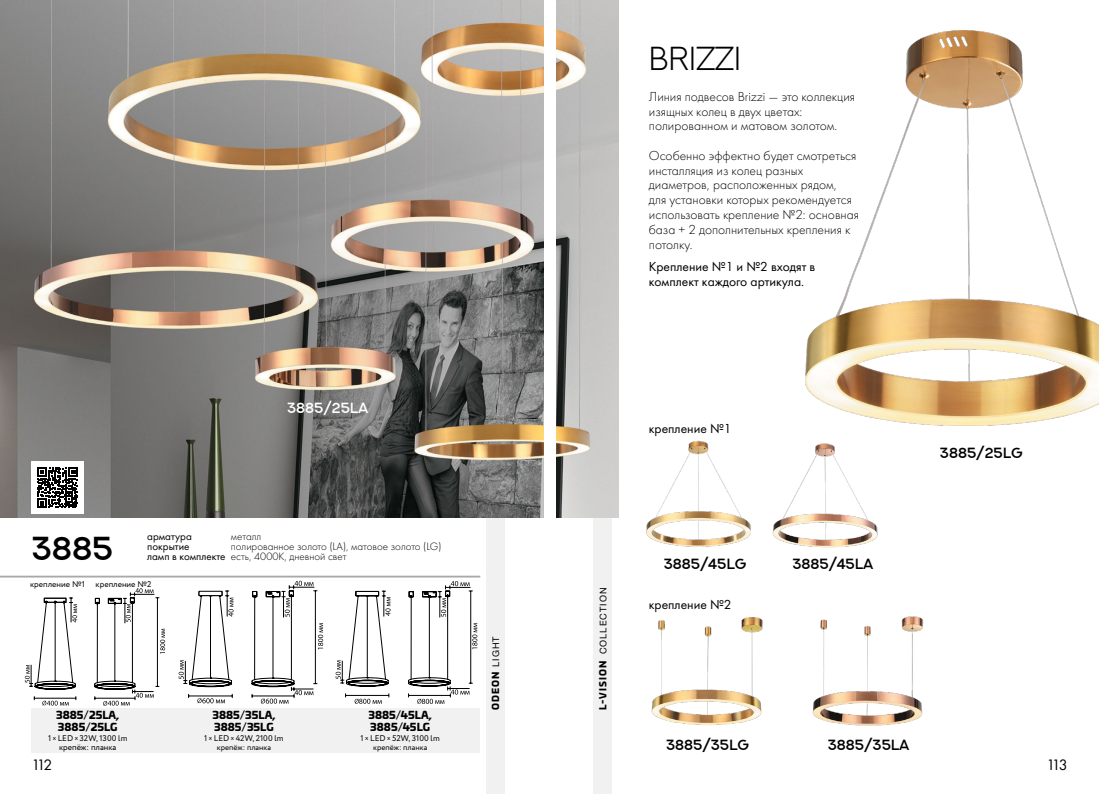
<style>
.page{position:relative;width:1099px;height:794px;background:#fff}
.page>*{position:absolute;margin:0;border:0;box-sizing:border-box;transform-origin:0 0}
.Head_09_Black{font:300 33.25px "NEXTART";color:#000}
.Head_09_Black_Цифра{font:600 33.25px "NEXTART";color:#000}
.t1{font:15.62px "Futura PT";letter-spacing:-.185em;color:#000}
.артикул_black_S{font:600 14.75px "NEXTART";color:#000}
.артикул_white_S{font:600 14.75px "NEXTART";color:#fff}
.Body_text_black{font:300 13.62px/14.8px "Futura PT";color:#000}
.Body_text_black-2{font:13.62px/14.8px "Futura PT";color:#000}
.Инф_блок_2_black{font:300 11.12px "Futura PT";color:#000}
.Инф_блок_2_black-2{font:11.12px "Futura PT";color:#000}
.ar_param{font:900 10.5px/12px "Univia Pro";color:#000}
.KT_collection{font:9.25px "Helvetica Neue Cyr";letter-spacing:.115em;color:#000}
.t2{font:900 9.25px "Univia Pro";letter-spacing:.11em;color:#000}
.Parametry{font:8.25px "Circe";color:#000}
.Parametry-2{font:7.88px "Circe";color:#000}
.s1{font-weight:400}
.s2{font-family:"Helvetica Neue Cyr";font-weight:400}
.s3{font-family:"Univia Pro";font-weight:900}
</style>
<div class="page">
<div style="left:31px;top:708px;width:449px;height:45px;background:#f1f1f2"></div>
<div style="left:486px;top:517px;width:19px;height:277px;background:#f1f1f2"></div>
<div style="left:593px;top:517px;width:19px;height:277px;background:#f1f1f2"></div>
<img style="left:0;top:0;width:618px;height:517px">
<svg style="left:25px;top:588px;width:140px;height:118px"></svg>
<svg style="left:179px;top:581px;width:144px;height:122px"></svg>
<svg style="left:335px;top:581px;width:142px;height:123px"></svg>
<img style="left:812px;top:616px;width:112px;height:110px">
<img style="left:651px;top:617px;width:112px;height:108px">
<img style="left:772px;top:443px;width:106px;height:105px">
<img style="left:646px;top:440px;width:105px;height:107px">
<img style="left:805px;top:31px;width:293px;height:394px">
<hr style="left:0;top:575px;width:480px;height:2px;background:#a7a9ac">
<div style="left:544px;top:0;width:11px;height:794px;background:#fff"></div>
<div style="left:31px;top:461px;width:53px;height:52px;background:#fff"></div>
<svg style="left:37px;top:467px;width:41px;height:41px"></svg>
<p class="артикул_white_S" style="left:287px;top:399px;width:83px">3885/25LA</p>
<p class="Head_09_Black_Цифра" style="left:31px;top:529px;width:83px">3885</p>
<p class="Инф_блок_2_black-2" style="left:147px;top:529px;width:46px">арматура</p>
<p class="Инф_блок_2_black" style="left:231px;top:530px;width:32px">металл</p>
<p class="Инф_блок_2_black-2" style="left:147px;top:540px;width:44px">покрытие</p>
<p class="Инф_блок_2_black" style="left:231px;top:540px;width:212px">полированное золото (LA), матовое золото (LG)</p>
<p class="Инф_блок_2_black" style="left:147px;top:550px;width:201px"><span class="s1">ламп в комплекте</span> есть, 4000K, дневной свет</p>
<p class="Parametry" style="left:30px;top:578px;width:56px">крепление №1</p>
<p class="Parametry" style="left:96px;top:578px;width:57px">крепление №2</p>
<p class="ar_param" style="left:56px;top:708px;width:65px">3885/25LA,<br>3885/25LG</p>
<p class="Parametry" style="left:48px;top:733px;width:81px">1 <sup>х</sup> LED <sup>х</sup> 32W, 1300 lm</p>
<p class="Parametry" style="left:59px;top:742px;width:59px">крепёж: планка</p>
<p class="ar_param" style="left:212px;top:708px;width:65px">3885/35LA,<br>3885/35LG</p>
<p class="Parametry" style="left:204px;top:733px;width:81px">1 <sup>х</sup> LED <sup>х</sup> 42W, 2100 lm</p>
<p class="Parametry-2" style="left:217px;top:742px;width:56px">крепёж: планка</p>
<p class="ar_param" style="left:368px;top:708px;width:65px">3885/45LA,<br>3885/45LG</p>
<p class="Parametry" style="left:360px;top:733px;width:81px">1 <sup>х</sup> LED <sup>х</sup> 52W, 3100 lm</p>
<p class="Parametry-2" style="left:373px;top:742px;width:56px">крепёж: планка</p>
<p class="t2" style="left:488px;top:709px;width:75px;rotate:-90deg">ODEON <span class="s2">LIGHT</span></p>
<p class="Head_09_Black" style="left:649px;top:41px;width:94px">BRIZZI</p>
<p class="Body_text_black" style="left:649px;top:89px;width:207px">Линия подвесов Brizzi — это коллекция изящных колец в двух цветах: полированном и матовом золотом.</p>
<p class="Body_text_black" style="left:649px;top:148px;width:212px">Особенно эффектно будет смотреться инсталляция из колец разных диаметров, расположенных рядом,<br>для установки которых рекомендуется использовать крепление №2: основная база + 2 дополнительных крепления к потолку.</p>
<p class="Body_text_black-2" style="left:649px;top:259px;width:168px">Крепление №1 и №2 входят в комплект каждого артикула.</p>
<p class="Body_text_black-2" style="left:649px;top:421px;width:84px">крепление №1</p>
<p class="KT_collection" style="left:598px;top:709px;width:124px;rotate:-90deg"><span class="s3">L-VISION</span> COLLECTION</p>
<p class="артикул_black_S" style="left:664px;top:556px;width:84px">3885/45LG</p>
<p class="Body_text_black-2" style="left:649px;top:597px;width:84px">крепление №2</p>
<p class="артикул_black_S" style="left:666px;top:736px;width:84px">3885/35LG</p>
<p class="артикул_black_S" style="left:792px;top:556px;width:83px">3885/45LA</p>
<p class="артикул_black_S" style="left:939px;top:444px;width:84px">3885/25LG</p>
<p class="артикул_black_S" style="left:827px;top:736px;width:83px">3885/35LA</p>
<p class="t1" style="left:31px;top:755px;width:22px">112</p>
<p class="t1" style="left:1046px;top:755px;width:23px">113</p>
</div>
